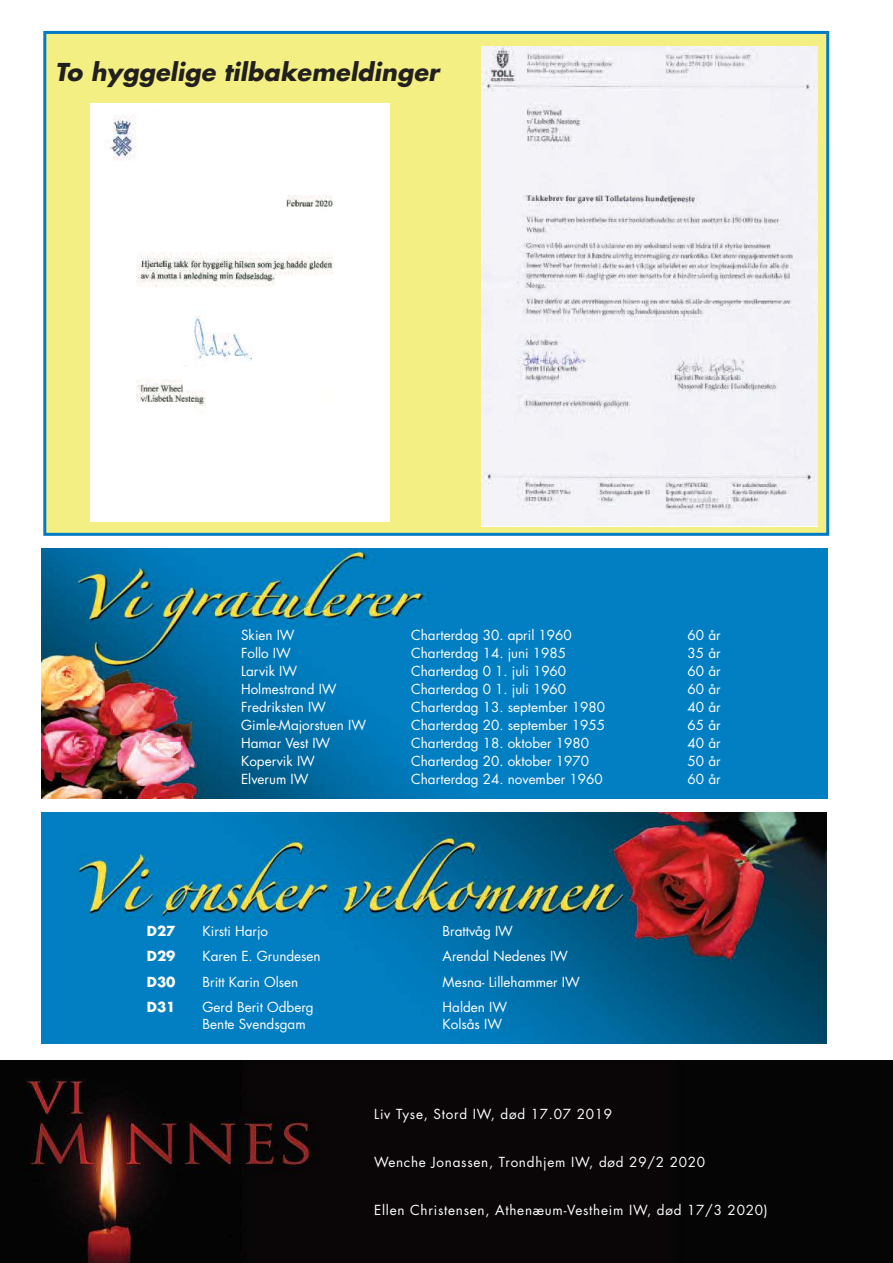
<style>
.page{position:relative;width:893px;height:1263px;background:#fff}
.page>*{position:absolute;margin:0;border:0;box-sizing:border-box;transform-origin:0 0}
.t1{font:italic 700 24px "Futura";letter-spacing:.005em;color:#221f1f}
.t2{font:13.5px "Futura";color:#fff}
.t3{font:13.5px "Futura";letter-spacing:.055em;color:#fff}
.t4{font:700 13.5px "Futura";color:#fff}
</style>
<div class="page">
<img style="left:0;top:1060px;width:893px;height:203px">
<img style="left:41px;top:813px;width:786px;height:231px">
<img style="left:41px;top:549px;width:787px;height:249px">
<div style="left:46px;top:34px;width:780px;height:499px;background:#f4ef83"></div>
<div style="left:43px;top:31px;width:786px;height:505px;border:3px solid #007ac3"></div>
<div style="left:91px;top:103px;width:298px;height:418px;background:#fff"></div>
<img style="left:481px;top:46px;width:337px;height:479px">
<h1 class="t1" style="left:55px;top:61px;width:385px">To hyggelige tilbakemeldinger</h1>
<p class="t2" style="left:241px;top:628px;width:55px">Skien IW</p>
<p class="t2" style="left:411px;top:628px;width:162px">Charterdag 30. april 1960</p>
<p class="t2" style="left:688px;top:628px;width:35px">60 år</p>
<p class="t2" style="left:241px;top:646px;width:51px">Follo IW</p>
<p class="t2" style="left:411px;top:646px;width:156px">Charterdag 14. juni 1985</p>
<p class="t2" style="left:688px;top:646px;width:35px">35 år</p>
<p class="t2" style="left:241px;top:664px;width:58px">Larvik IW</p>
<p class="t2" style="left:411px;top:664px;width:157px">Charterdag 0 1. juli 1960</p>
<p class="t2" style="left:688px;top:664px;width:35px">60 år</p>
<p class="t2" style="left:241px;top:682px;width:97px">Holmestrand IW</p>
<p class="t2" style="left:411px;top:682px;width:157px">Charterdag 0 1. juli 1960</p>
<p class="t2" style="left:688px;top:682px;width:35px">60 år</p>
<p class="t2" style="left:241px;top:700px;width:86px">Fredriksten IW</p>
<p class="t2" style="left:411px;top:700px;width:195px">Charterdag 13. september 1980</p>
<p class="t2" style="left:688px;top:700px;width:35px">40 år</p>
<p class="t2" style="left:241px;top:718px;width:127px">Gimle-Majorstuen IW</p>
<p class="t2" style="left:411px;top:718px;width:195px">Charterdag 20. september 1955</p>
<p class="t2" style="left:688px;top:718px;width:35px">65 år</p>
<p class="t2" style="left:241px;top:736px;width:91px">Hamar Vest IW</p>
<p class="t2" style="left:411px;top:736px;width:179px">Charterdag 18. oktober 1980</p>
<p class="t2" style="left:688px;top:736px;width:35px">40 år</p>
<p class="t2" style="left:241px;top:754px;width:75px">Kopervik IW</p>
<p class="t2" style="left:411px;top:754px;width:179px">Charterdag 20. oktober 1970</p>
<p class="t2" style="left:688px;top:754px;width:35px">50 år</p>
<p class="t2" style="left:241px;top:772px;width:69px">Elverum IW</p>
<p class="t2" style="left:411px;top:772px;width:193px">Charterdag 24. november 1960</p>
<p class="t2" style="left:688px;top:772px;width:35px">60 år</p>
<p class="t4" style="left:147px;top:922px;width:30px">D27</p>
<p class="t2" style="left:203px;top:925px;width:67px">Kirsti Harjo</p>
<p class="t2" style="left:443px;top:925px;width:72px">Brattvåg IW</p>
<p class="t4" style="left:147px;top:948px;width:30px">D29</p>
<p class="t2" style="left:203px;top:950px;width:120px">Karen E. Grundesen</p>
<p class="t2" style="left:443px;top:950px;width:127px">Arendal Nedenes IW</p>
<p class="t4" style="left:147px;top:973px;width:30px">D30</p>
<p class="t2" style="left:203px;top:976px;width:97px">Britt Karin Olsen</p>
<p class="t2" style="left:443px;top:976px;width:139px">Mesna- Lillehammer IW</p>
<p class="t4" style="left:147px;top:999px;width:30px">D31</p>
<p class="t2" style="left:203px;top:1001px;width:113px">Gerd Berit Odberg</p>
<p class="t2" style="left:443px;top:1001px;width:66px">Halden IW</p>
<p class="t2" style="left:203px;top:1018px;width:105px">Bente Svendsgam</p>
<p class="t2" style="left:443px;top:1018px;width:61px">Kolsås IW</p>
<p class="t3" style="left:374px;top:1108px;width:240px">Liv Tyse, Stord IW, død 17.07 2019</p>
<p class="t3" style="left:374px;top:1156px;width:332px">Wenche Jonassen, Trondhjem IW, død 29/2 2020</p>
<p class="t3" style="left:374px;top:1204px;width:395px">Ellen Christensen, Athenæum-Vestheim IW, død 17/3 2020)</p>
</div>
